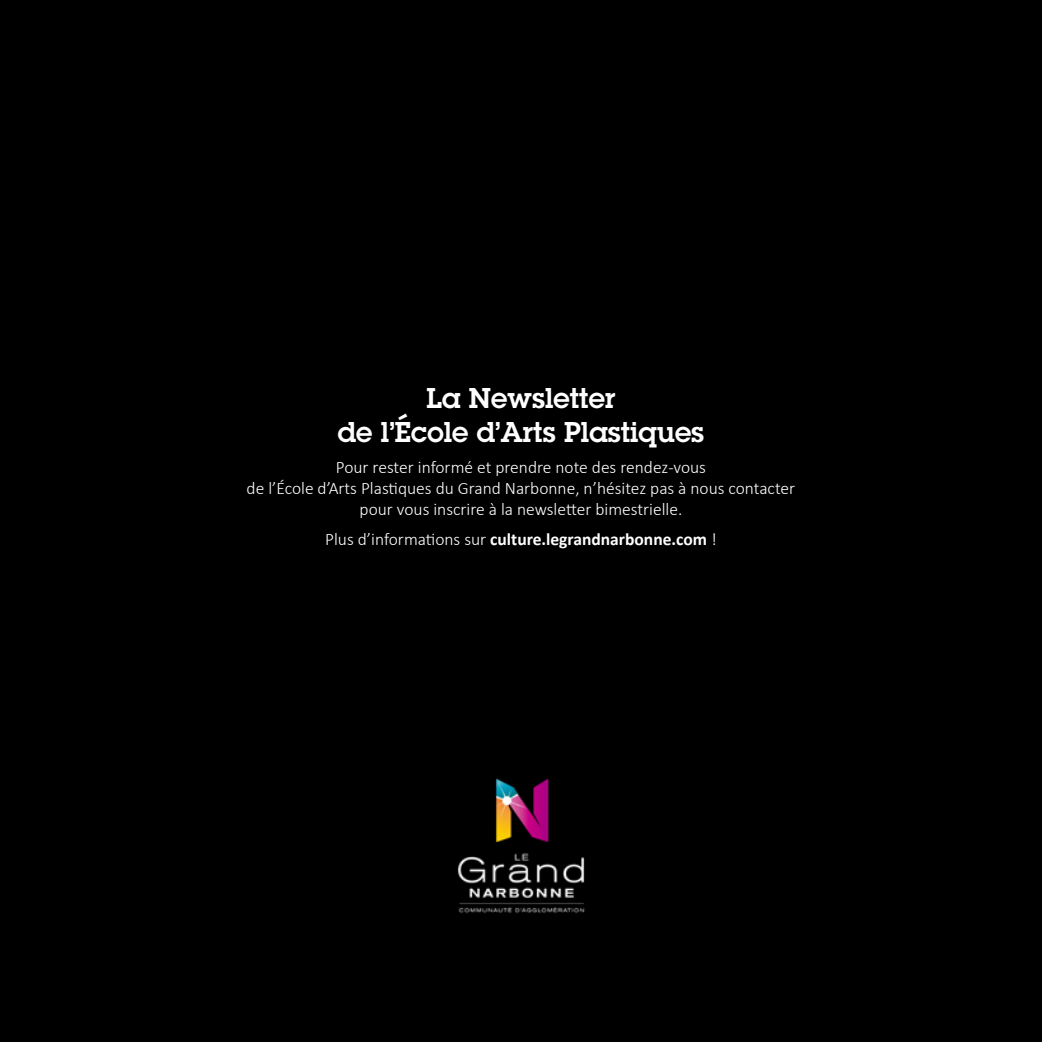
<style>
.page{position:relative;width:1042px;height:1042px;background:#000}
.page>*{position:absolute;margin:0;border:0;box-sizing:border-box;transform-origin:0 0}
.t1{font:600 28px/33.6px "Lubalin Graph Std";color:#fff;text-align:center}
.t2{font:300 17.5px/21px "Calibri";color:#fff;text-align:center}
.t3{font:700 17.5px "Calibri";color:#fff}
.s1{font-weight:300}
</style>
<div class="page">
<img style="left:457px;top:778px;width:128px;height:135px">
<h1 class="t1" style="left:338px;top:381px;width:368px">La Newsletter<br>de l’École d’Arts Plastiques</h1>
<p class="t2" style="left:247px;top:456px;width:550px">Pour rester informé et prendre note des rendez-vous<br>de l’École d’Arts Plastiques du Grand Narbonne, n’hésitez pas à nous contacter pour vous inscrire à la newsletter bimestrielle.</p>
<p class="t3" style="left:325px;top:528px;width:393px"><span class="s1">Plus d’informations sur</span> culture.legrandnarbonne.com <span class="s1">!</span></p>
</div>
